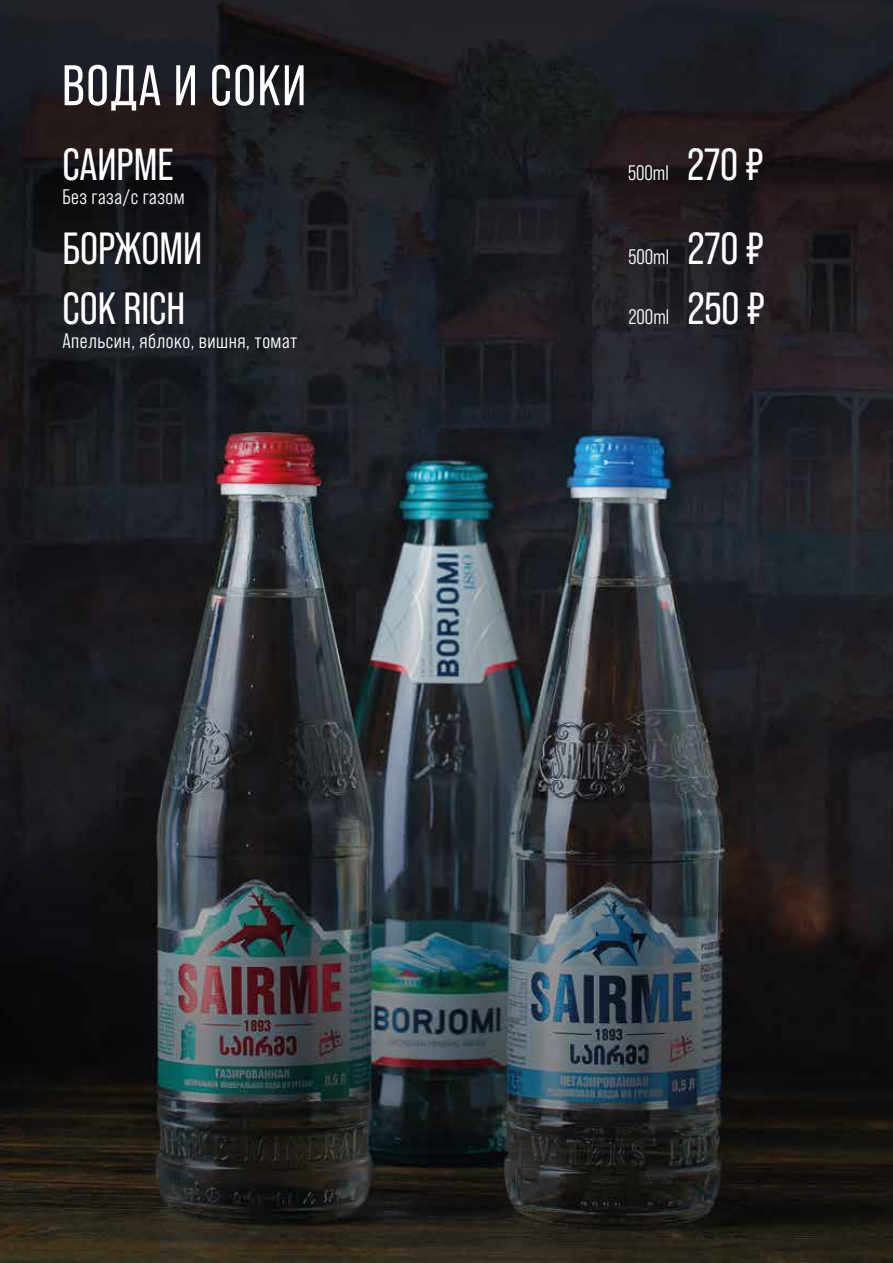
<style>
.page{position:relative;width:893px;height:1263px;background:#fff}
.page>*{position:absolute;margin:0;border:0;box-sizing:border-box;transform-origin:0 0}
.t1{font:57px "Bebas Neue Pro";letter-spacing:.025em;color:#fff}
.t2{font:45px "Bebas Neue Pro";color:#fff}
.t3{font:21px "Bebas Neue Pro Middle";letter-spacing:.025em;color:#fff}
.s1{font-family:"Bebas Neue Pro";font-size:45px}
</style>
<div class="page">
<img style="left:0;top:0;width:893px;height:1263px">
<h1 class="t1" style="left:62px;top:53px;width:246px">ВОДА И СОКИ</h1>
<h2 class="t2" style="left:62px;top:139px;width:113px">САИРМЕ</h2>
<p class="t3" style="left:628px;top:161px;width:137px">500ml <span class="s1">270 ₽</span></p>
<p class="t3" style="left:62px;top:185px;width:124px">Без газа/с газом</p>
<h2 class="t2" style="left:62px;top:223px;width:141px">БОРЖОМИ</h2>
<p class="t3" style="left:628px;top:245px;width:137px">500ml <span class="s1">270 ₽</span></p>
<h2 class="t2" style="left:62px;top:283px;width:124px">СОК RICH</h2>
<p class="t3" style="left:629px;top:305px;width:138px">200ml <span class="s1">250 ₽</span></p>
<p class="t3" style="left:62px;top:329px;width:237px">Апельсин, яблоко, вишня, томат</p>
</div>
